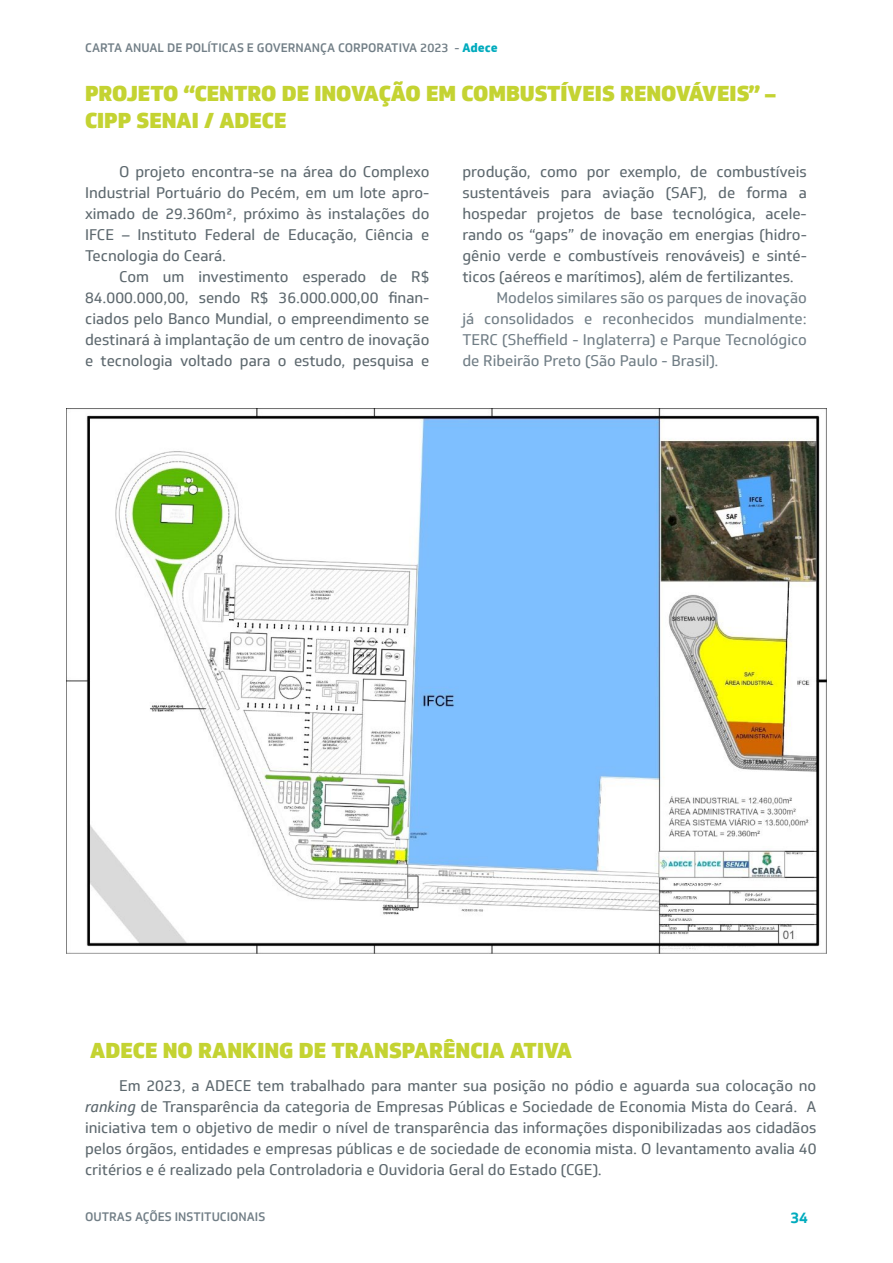
<style>
.page{position:relative;width:893px;height:1263px;background:#fff}
.page>*{position:absolute;margin:0;border:0;box-sizing:border-box;transform-origin:0 0}
.t1{font:900 21px/27px "Soleto";color:#c4d332}
.t2{font:15px/21px "Soleto";color:#5d686e;text-align:justify}
.t3{font:15px/21px "Soleto";color:#717e86;text-align:justify}
.t4{font:700 15px "Soleto";color:#00abbd}
.t5{font:500 12px "Soleto";color:#717e86}
.s1{font-weight:800;color:#00abbd}
.s2{font-style:italic}
</style>
<div class="page">
<img style="left:67px;top:408px;width:759px;height:546px">
<p class="t5" style="left:85px;top:40px;width:414px">CARTA ANUAL DE POLÍTICAS E GOVERNANÇA CORPORATIVA 2023 - <span class="s1">Adece</span></p>
<h1 class="t1" style="left:85px;top:80px;width:692px">PROJETO “CENTRO DE INOVAÇÃO EM COMBUSTÍVEIS RENOVÁVEIS” –<br>CIPP SENAI / ADECE</h1>
<p class="t2" style="left:85px;top:162px;width:346px;text-indent:34px">O projeto encontra-se na área do Complexo Industrial Portuário do Pecém, em um lote apro&shy;ximado de 29.360m², próximo às instalações do IFCE – Instituto Federal de Educação, Ciência e Tecnologia do Ceará.</p>
<p class="t2" style="left:85px;top:267px;width:346px;text-indent:34px">Com um investimento esperado de R$ 84.000.000,00, sendo R$ 36.000.000,00 finan&shy;ciados pelo Banco Mundial, o empreendimento se destinará à implantação de um centro de inovação e tecnologia voltado para o estudo, pesquisa e</p>
<p class="t2" style="left:462px;top:162px;width:346px">produção, como por exemplo, de combustíveis sustentáveis para aviação (SAF), de forma a hospedar projetos de base tecnológica, acele&shy;rando os “gaps” de inovação em energias (hidro&shy;gênio verde e combustíveis renováveis) e sinté&shy;ticos (aéreos e marítimos), além de fertilizantes.</p>
<p class="t3" style="left:462px;top:288px;width:346px;text-indent:34px">Modelos similares são os parques de inovação já consolidados e reconhecidos mundialmente:<br>TERC (Sheffield - Inglaterra) e Parque Tecnológico de Ribeirão Preto (São Paulo - Brasil).</p>
<h1 class="t1" style="left:90px;top:1037px;width:483px">ADECE NO RANKING DE TRANSPARÊNCIA ATIVA</h1>
<p class="t2" style="left:85px;top:1075px;width:733px;text-indent:34px">Em 2023, a ADECE tem trabalhado para manter sua posição no pódio e aguarda sua colocação no <span class="s2">ranking</span> de Transparência da categoria de Empresas Públicas e Sociedade de Economia Mista do Ceará. A iniciativa tem o objetivo de medir o nível de transparência das informações disponibilizadas aos cidadãos pelos órgãos, entidades e empresas públicas e de sociedade de economia mista. O levantamento avalia 40 critérios e é realizado pela Controladoria e Ouvidoria Geral do Estado (CGE).</p>
<p class="t5" style="left:85px;top:1209px;width:182px">OUTRAS AÇÕES INSTITUCIONAIS</p>
<p class="t4" style="left:790px;top:1208px;width:19px">34</p>
</div>
